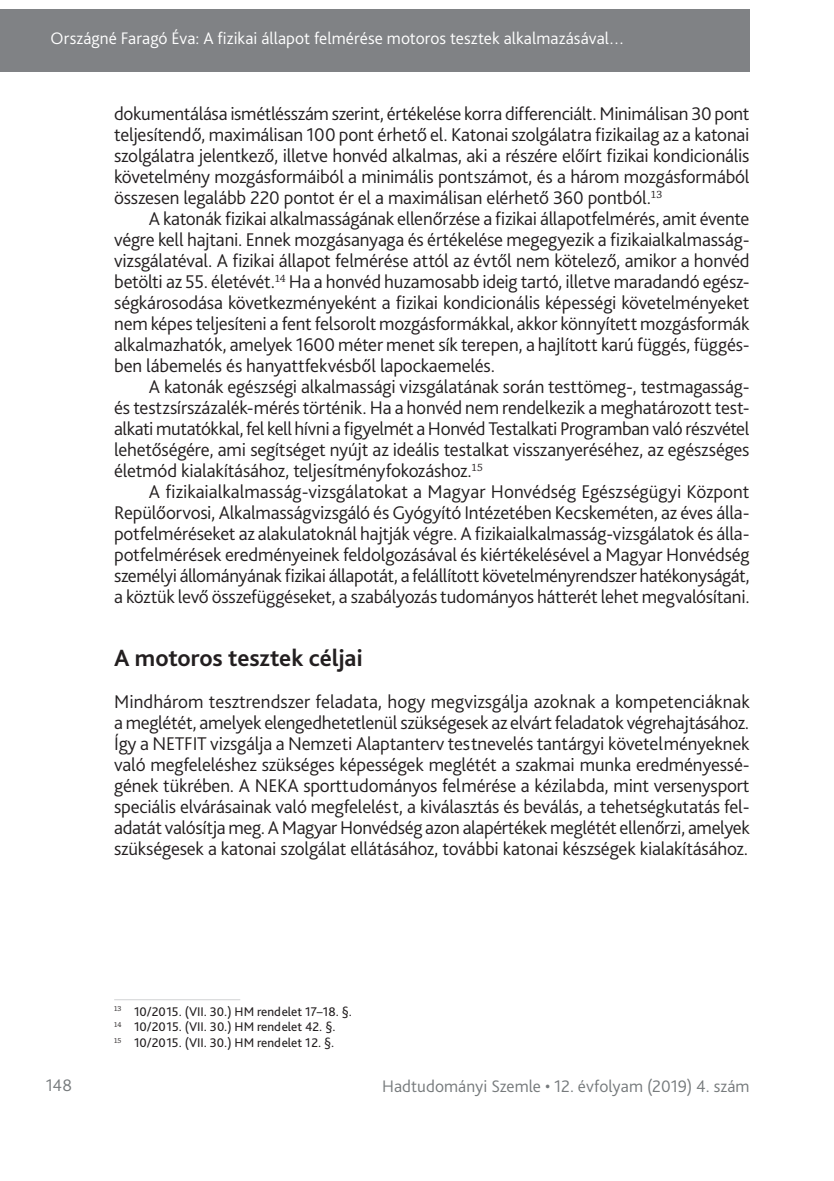
<style>
.page{position:relative;width:834px;height:1181px;background:#fff}
.page>*{position:absolute;margin:0;border:0;box-sizing:border-box;transform-origin:0 0}
._1_1__Head{font:700 24.5px "Bliss Pro";letter-spacing:-.005em;color:#231f20}
._1__Body_copy{font:300 19.25px/21px "Bliss Pro";letter-spacing:-.01em;color:#231f20;text-align:justify}
._2__Body_copy_1st_pa{font:300 19.25px/21px "Bliss Pro";letter-spacing:-.01em;color:#231f20;text-align:justify}
.t1{font:300 17.5px "Bliss Pro";letter-spacing:.005em;color:#fff}
.t2{font:300 17.5px "Bliss Pro";letter-spacing:.005em;color:#767a7c}
.Lábjegyzet{font:13.12px "Bliss Pro";color:#231f20}
</style>
<div class="page">
<div style="left:0;top:9px;width:749px;height:63px;background:#808285"></div>
<hr style="left:114px;top:999px;width:126px;height:1px;background:#d1d2d4">
<p class="t1" style="left:51px;top:27px;width:575px">Országné Faragó Éva: A fizikai állapot felmérése motoros tesztek alkalmazásával…</p>
<p class="_1__Body_copy" style="left:114px;top:103px;width:637px">dokumentálása ismétlésszám szerint, értékelése korra differenciált. Minimálisan 30 pont teljesítendő, maximálisan 100 pont érhető el. Katonai szolgálatra fizikailag az a katonai szolgálatra jelentkező, illetve honvéd alkalmas, aki a részére előírt fizikai kondicionális követelmény mozgásformáiból a minimális pontszámot, és a három mozgásformából összesen legalább 220 pontot ér el a maximálisan elérhető 360 pontból.<sup>13</sup></p>
<p class="_1__Body_copy" style="left:114px;top:208px;width:637px;text-indent:35px">A katonák fizikai alkalmasságának ellenőrzése a fizikai állapotfelmérés, amit évente végre kell hajtani. Ennek mozgásanyaga és értékelése megegyezik a fizikaialkalmasság&shy;vizsgálatéval. A fizikai állapot felmérése attól az évtől nem kötelező, amikor a honvéd betölti az 55. életévét.<sup>14</sup> Ha a honvéd huzamosabb ideig tartó, illetve maradandó egész&shy;ségkárosodása következményeként a fizikai kondicionális képességi követelményeket nem képes teljesíteni a fent felsorolt mozgásformákkal, akkor könnyített mozgásformák alkalmazhatók, amelyek 1600 méter menet sík terepen, a hajlított karú függés, függés&shy;ben lábemelés és hanyattfekvésből lapockaemelés.</p>
<p class="_1__Body_copy" style="left:114px;top:376px;width:636px;text-indent:35px">A katonák egészségi alkalmassági vizsgálatának során testtömeg-, testmagasság&shy;és testzsírszázalék-mérés történik. Ha a honvéd nem rendelkezik a meghatározott test&shy;alkati mutatókkal, fel kell hívni a figyelmét a Honvéd Testalkati Programban való részvétel lehetőségére, ami segítséget nyújt az ideális testalkat visszanyeréséhez, az egészséges életmód kialakításához, teljesítményfokozáshoz.<sup>15</sup></p>
<p class="_1__Body_copy" style="left:114px;top:481px;width:637px;text-indent:35px">A fizikaialkalmasság-vizsgálatokat a Magyar Honvédség Egészségügyi Központ Repülőorvosi, Alkalmasságvizsgáló és Gyógyító Intézetében Kecskeméten, az éves álla&shy;potfelméréseket az alakulatoknál hajtják végre. A fizikaialkalmasság-vizsgálatok és álla&shy;potfelmérések eredményeinek feldolgozásával és kiértékelésével a Magyar Honvédség személyi állományának fizikai állapotát, a felállított követelményrendszer hatékonyságát, a köztük levő összefüggéseket, a szabályozás tudományos hátterét lehet megvalósítani.</p>
<p class="_1_1__Head" style="left:114px;top:643px;width:250px">A motoros tesztek céljai</p>
<p class="_2__Body_copy_1st_pa" style="left:114px;top:691px;width:637px">Mindhárom tesztrendszer feladata, hogy megvizsgálja azoknak a kompetenciáknak a meglétét, amelyek elengedhetetlenül szükségesek az elvárt feladatok végrehajtásához.<br>Így a NETFIT vizsgálja a Nemzeti Alaptanterv testnevelés tantárgyi követelményeknek való megfeleléshez szükséges képességek meglétét a szakmai munka eredményessé&shy;gének tükrében. A NEKA sporttudományos felmérése a kézilabda, mint versenysport speciális elvárásainak való megfelelést, a kiválasztás és beválás, a tehetségkutatás fel&shy;adatát valósítja meg. A Magyar Honvédség azon alapértékek meglétét ellenőrzi, amelyek szükségesek a katonai szolgálat ellátásához, további katonai készségek kialakításához.</p>
<p class="Lábjegyzet" style="left:114px;top:1003px;width:239px"><sup>13</sup> 10/2015. (VII. 30.) HM rendelet 17–18. §.</p>
<p class="Lábjegyzet" style="left:114px;top:1018px;width:223px"><sup>14</sup> 10/2015. (VII. 30.) HM rendelet 42. §.</p>
<p class="Lábjegyzet" style="left:114px;top:1034px;width:221px"><sup>15</sup> 10/2015. (VII. 30.) HM rendelet 12. §.</p>
<p class="t2" style="left:46px;top:1074px;width:28px">148</p>
<p class="t2" style="left:382px;top:1075px;width:369px">Hadtudományi Szemle • 12. évfolyam (2019) 4. szám</p>
</div>
